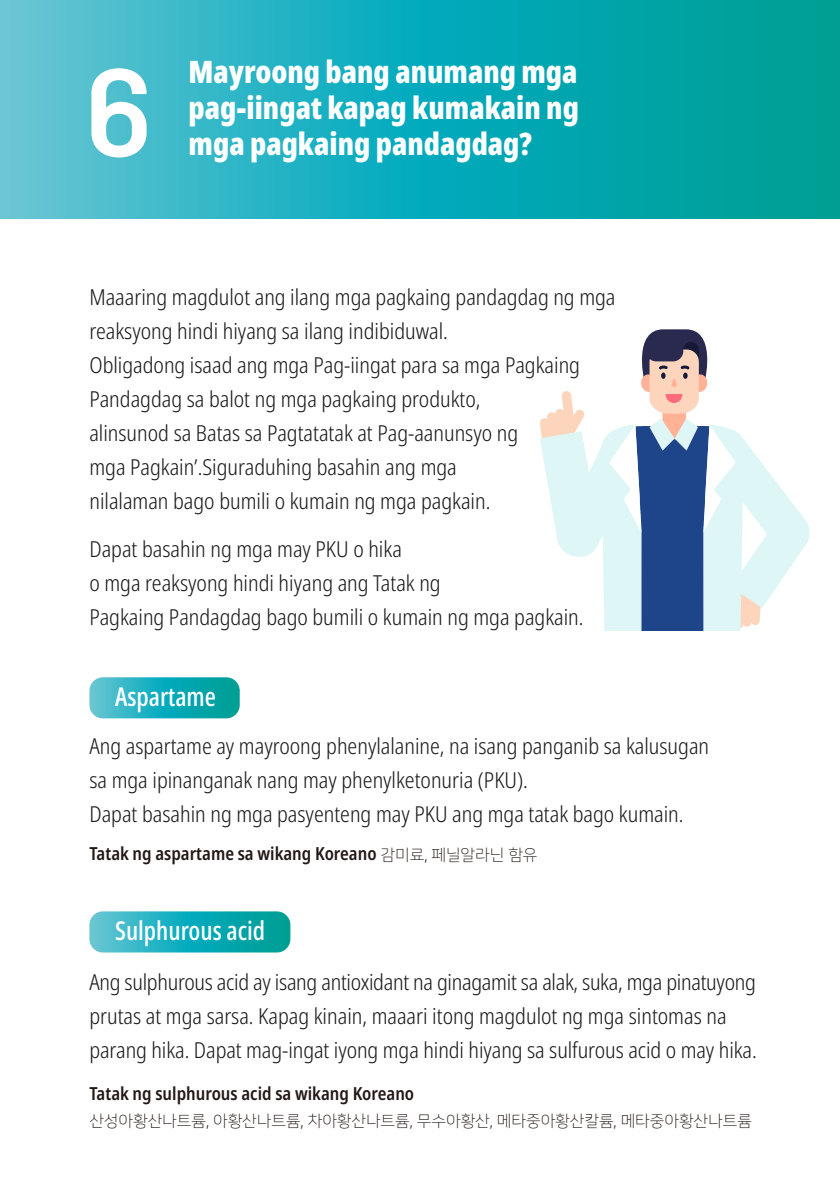
<style>
.page{position:relative;width:840px;height:1191px;background:#fff}
.page>*{position:absolute;margin:0;border:0;box-sizing:border-box;transform-origin:0 0}
.t1{font:108px "ONE Mobile Title OTF Regular";color:#fff}
.t2{font:900 extra-condensed 31px/36px "Noto Sans";color:#fff}
.t3{font:500 extra-condensed 26px "Noto Sans";color:#fff}
.t4{font:300 condensed 22px/34px "Noto Sans";color:#1b1b1b}
.t5{font:600 condensed 18px "Noto Sans";color:#231815}
.t6{font:16px "Nanum Square OTFL";color:#231815}
.s1{font-family:"Nanum Square OTFL";font-weight:400;font-stretch:normal;font-size:16px}
</style>
<div class="page">
<svg style="left:0;top:0;width:839px;height:219px;background:#1badb8"></svg>
<svg style="left:89px;top:911px;width:201px;height:41px;background:#21b0ba"></svg>
<svg style="left:89px;top:677px;width:150px;height:41px;background:#21b0ba"></svg>
<svg style="left:540px;top:329px;width:270px;height:301px"></svg>
<h1 class="t1" style="left:85px;top:57px;width:68px">6</h1>
<h2 class="t2" style="left:188px;top:54px;width:391px">Mayroong bang anumang mga pag-iingat kapag kumakain ng</h2>
<h2 class="t2" style="left:188px;top:126px;width:345px">mga pagkaing pandagdag?</h2>
<p class="t4" style="left:89px;top:280px;width:527px">Maaaring magdulot ang ilang mga pagkaing pandagdag ng mga reaksyong hindi hiyang sa ilang indibiduwal.<br>Obligadong isaad ang mga Pag-iingat para sa mga Pagkaing Pandagdag sa balot ng mga pagkaing produkto,<br>alinsunod sa Batas sa Pagtatatak at Pag-aanunsyo ng<br>mga Pagkain’.Siguraduhing basahin ang mga<br>nilalaman bago bumili o kumain ng mga pagkain.</p>
<p class="t4" style="left:89px;top:532px;width:495px">Dapat basahin ng mga may PKU o hika<br>o mga reaksyong hindi hiyang ang Tatak ng<br>Pagkaing Pandagdag bago bumili o kumain ng mga pagkain.</p>
<p class="t3" style="left:115px;top:678px;width:102px">Aspartame</p>
<p class="t4" style="left:89px;top:729px;width:621px">Ang aspartame ay mayroong phenylalanine, na isang panganib sa kalusugan sa mga ipinanganak nang may phenylketonuria (PKU).<br>Dapat basahin ng mga pasyenteng may PKU ang mga tatak bago kumain.</p>
<p class="t5" style="left:89px;top:841px;width:449px">Tatak ng aspartame sa wikang Koreano <span class="s1">감미료, 페닐알라닌 함유</span></p>
<p class="t3" style="left:115px;top:912px;width:151px">Sulphurous acid</p>
<p class="t4" style="left:89px;top:965px;width:668px">Ang sulphurous acid ay isang antioxidant na ginagamit sa alak, suka, mga pinatuyong prutas at mga sarsa. Kapag kinain, maaari itong magdulot ng mga sintomas na parang hika. Dapat mag-ingat iyong mga hindi hiyang sa sulfurous acid o may hika.</p>
<p class="t5" style="left:89px;top:1081px;width:326px">Tatak ng sulphurous acid sa wikang Koreano</p>
<p class="t6" style="left:89px;top:1112px;width:663px">산성아황산나트륨, 아황산나트륨, 차아황산나트륨, 무수아황산, 메타중아황산칼륨, 메타중아황산나트륨</p>
</div>
